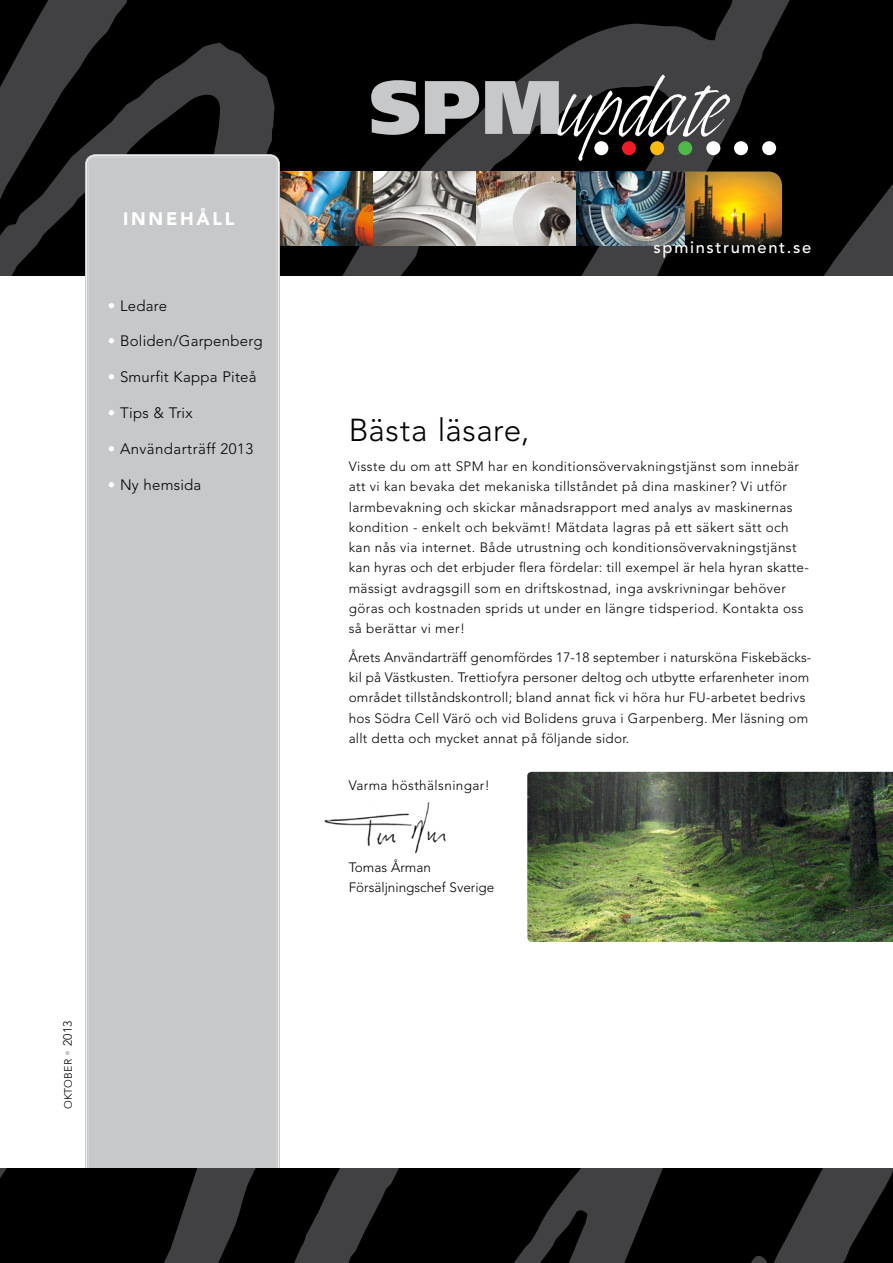
<style>
.page{position:relative;width:893px;height:1263px;background:#fff}
.page>*{position:absolute;margin:0;border:0;box-sizing:border-box;transform-origin:0 0}
.t1{font:300 31.5px "Avenir LT Std";letter-spacing:.02em;color:#000}
.t2{font:900 18px "Avenir LT Std";letter-spacing:.15em;color:#fff}
.t3{font:500 16.5px "Avenir LT Std";letter-spacing:.1em;color:#fff}
.t4{font:300 15px "Avenir LT Std";letter-spacing:.015em;color:#000}
.t5{font:300 13.5px/20.2px "Avenir LT Std";letter-spacing:.03em;color:#000}
.t6{font:300 13.5px/20.2px "Avenir LT Std";color:#000}
.t7{font:300 10.5px "Avenir LT Std";letter-spacing:.015em;color:#000}
.s1{color:#fff}
.s2{font-size:12px;color:#c7c8ca}
.s3{font-size:12px}
</style>
<div class="page">
<svg style="left:0;top:0;width:225px;height:276px;fill:#000"></svg>
<svg style="left:225px;top:0;width:668px;height:276px;fill:#000"></svg>
<svg style="left:684px;top:2px;width:209px;height:274px;fill:#000"></svg>
<img style="left:475px;top:171px;width:307px;height:74px">
<img style="left:281px;top:171px;width:92px;height:74px">
<img style="left:373px;top:171px;width:102px;height:74px">
<svg style="left:371px;top:80px;width:48px;height:55px"></svg>
<svg style="left:425px;top:81px;width:54px;height:53px"></svg>
<svg style="left:485px;top:75px;width:245px;height:86px"></svg>
<div style="left:594px;top:141px;width:14px;height:14px;background:#fff;border-radius:50%"></div>
<div style="left:734px;top:141px;width:14px;height:14px;background:#fff;border-radius:50%"></div>
<div style="left:678px;top:141px;width:14px;height:14px;background:#50b848;border-radius:50%"></div>
<div style="left:650px;top:141px;width:14px;height:14px;background:#fdb913;border-radius:50%"></div>
<div style="left:622px;top:141px;width:14px;height:14px;background:#ed1d24;border-radius:50%"></div>
<div style="left:706px;top:141px;width:14px;height:14px;background:#fff;border-radius:50%"></div>
<div style="left:762px;top:141px;width:14px;height:14px;background:#fff;border-radius:50%"></div>
<div style="left:86px;top:155px;width:193px;height:1013px;background:#c7c8ca"></div>
<svg style="left:0;top:1168px;width:245px;height:95px"></svg>
<svg style="left:245px;top:1168px;width:459px;height:95px;fill:#000"></svg>
<svg style="left:704px;top:1168px;width:189px;height:95px"></svg>
<img style="left:324px;top:802px;width:122px;height:51px">
<img style="left:527px;top:772px;width:366px;height:170px">
<h2 class="t2" style="left:123px;top:207px;width:113px">INNEHÅLL</h2>
<p class="t4" style="left:108px;top:296px;width:61px"><span class="s1">•</span> Ledare</p>
<p class="t4" style="left:108px;top:332px;width:156px"><span class="s1">•</span> Boliden/Garpenberg</p>
<p class="t4" style="left:108px;top:368px;width:150px"><span class="s1">•</span> Smurfit Kappa Piteå</p>
<p class="t4" style="left:108px;top:404px;width:86px"><span class="s1">•</span> Tips &amp; Trix</p>
<p class="t4" style="left:108px;top:440px;width:147px"><span class="s1">•</span> Användarträff 2013</p>
<p class="t4" style="left:108px;top:476px;width:95px"><span class="s1">•</span> Ny hemsida</p>
<p class="t7" style="left:62px;top:1109px;width:90px;rotate:-90deg">OKTOBER <span class="s2">•</span> <span class="s3">2013</span></p>
<p class="t3" style="left:654px;top:238px;width:159px">spminstrument.se</p>
<h1 class="t1" style="left:349px;top:411px;width:182px">Bästa läsare,</h1>
<p class="t5" style="left:349px;top:456px;width:462px">Visste du om att SPM har en konditionsövervakningstjänst som innebär att vi kan bevaka det mekaniska tillståndet på dina maskiner? Vi utför larmbevakning och skickar månadsrapport med analys av maskinernas kondition - enkelt och bekvämt! Mätdata lagras på ett säkert sätt och kan nås via internet. Både utrustning och konditionsövervakningstjänst kan hyras och det erbjuder flera fördelar: till exempel är hela hyran skatte&shy;mässigt avdragsgill som en driftskostnad, inga avskrivningar behöver göras och kostnaden sprids ut under en längre tidsperiod. Kontakta oss så berättar vi mer!</p>
<p class="t5" style="left:349px;top:647px;width:464px">Årets Användarträff genomfördes 17-18 september i natursköna Fiskebäcks&shy;kil på Västkusten. Trettiofyra personer deltog och utbytte erfarenheter inom området tillståndskontroll; bland annat fick vi höra hur FU-arbetet bedrivs hos Södra Cell Värö och vid Bolidens gruva i Garpenberg. Mer läsning om allt detta och mycket annat på följande sidor.</p>
<p class="t5" style="left:349px;top:775px;width:143px">Varma hösthälsningar!</p>
<p class="t6" style="left:349px;top:857px;width:147px">Tomas Årman<br>Försäljningschef Sverige</p>
</div>
